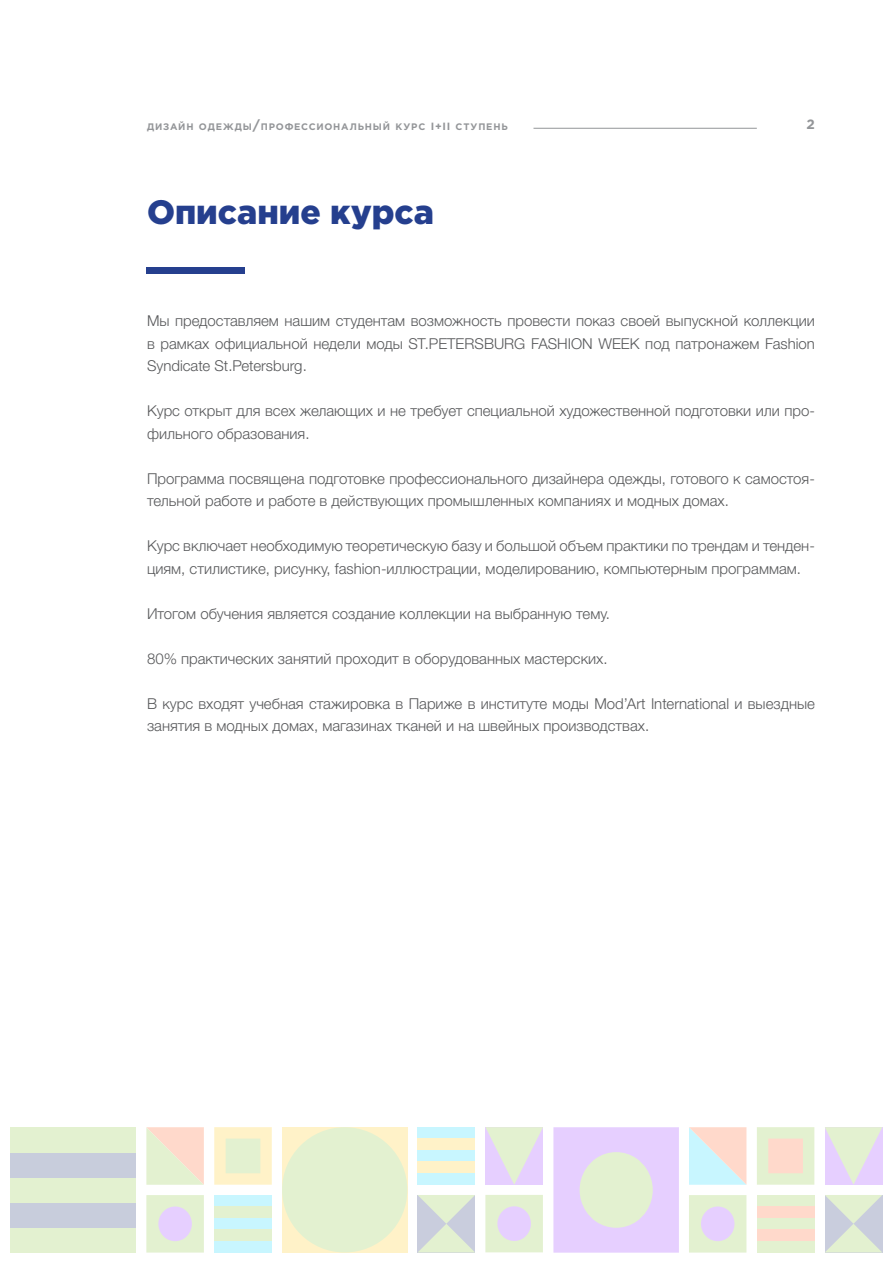
<style>
.page{position:relative;width:893px;height:1263px;background:#fff}
.page>*{position:absolute;margin:0;border:0;box-sizing:border-box;transform-origin:0 0}
.t1{font:900 33.75px "Gotham Pro";color:#253f8e}
.t2{font:300 15px/22.5px "Helvetica Neue LTW1 G";color:#57585a}
.t3{font:700 13.5px "Gotham Pro";color:#939598}
.t4{font:700 9.45px "Gotham Pro";letter-spacing:.085em;color:#939598}
.s1{font-size:13.5px}
.s2{font-size:10.5px}
</style>
<div class="page">
<hr style="left:533px;top:128px;width:224px;height:1px;background:#939598">
<svg style="left:214px;top:1127px;width:58px;height:58px;background:#f4f1cb"></svg>
<svg style="left:757px;top:1127px;width:57px;height:58px;background:#ede8ce"></svg>
<svg style="left:553px;top:1127px;width:126px;height:126px;background:#e5d9f2"></svg>
<svg style="left:146px;top:1195px;width:58px;height:57px;background:#e4e7dd"></svg>
<svg style="left:689px;top:1195px;width:57px;height:57px;background:#e3e7dd"></svg>
<svg style="left:485px;top:1195px;width:58px;height:57px;background:#e4e7dd"></svg>
<svg style="left:485px;top:1127px;width:58px;height:58px;background:#e4dfe7"></svg>
<svg style="left:825px;top:1127px;width:57px;height:58px;background:#e4e0e7"></svg>
<div style="left:214px;top:1195px;width:58px;height:11px;background:#c8f6ff"></div>
<div style="left:214px;top:1206px;width:58px;height:12px;background:#e3f1d0"></div>
<div style="left:214px;top:1218px;width:58px;height:11px;background:#c8f6ff"></div>
<div style="left:214px;top:1229px;width:58px;height:12px;background:#e3f1d0"></div>
<div style="left:214px;top:1241px;width:58px;height:12px;background:#c8f6ff"></div>
<div style="left:757px;top:1195px;width:57px;height:11px;background:#e3f1d0"></div>
<div style="left:757px;top:1206px;width:57px;height:12px;background:#ffd9cb"></div>
<div style="left:757px;top:1218px;width:57px;height:11px;background:#e3f1d0"></div>
<div style="left:757px;top:1229px;width:57px;height:12px;background:#ffd9cb"></div>
<div style="left:757px;top:1241px;width:57px;height:12px;background:#e3f1d0"></div>
<div style="left:418px;top:1127px;width:57px;height:12px;background:#c8f6ff"></div>
<div style="left:418px;top:1139px;width:57px;height:11px;background:#fff2c8"></div>
<div style="left:418px;top:1150px;width:57px;height:12px;background:#c8f6ff"></div>
<div style="left:418px;top:1161px;width:57px;height:12px;background:#fff2c8"></div>
<div style="left:418px;top:1173px;width:57px;height:12px;background:#c8f6ff"></div>
<div style="left:11px;top:1227px;width:125px;height:25px;background:#e3f1d0"></div>
<div style="left:11px;top:1202px;width:125px;height:25px;background:#c8cddc"></div>
<div style="left:11px;top:1177px;width:125px;height:25px;background:#e3f1d0"></div>
<div style="left:11px;top:1152px;width:125px;height:25px;background:#c8cddc"></div>
<div style="left:11px;top:1127px;width:125px;height:25px;background:#e3f1d0"></div>
<svg style="left:418px;top:1195px;width:57px;height:57px;background:#d6ded6"></svg>
<svg style="left:825px;top:1195px;width:57px;height:57px;background:#d6dfd6"></svg>
<svg style="left:146px;top:1127px;width:58px;height:58px;background:#f1e5ce"></svg>
<svg style="left:689px;top:1127px;width:57px;height:58px;background:#e3e7e5"></svg>
<div style="left:282px;top:1127px;width:125px;height:125px;background:#fff2c8"></div>
<div style="left:282px;top:1127px;width:125px;height:125px;background:#e3f1d0;border-radius:50%"></div>
<div style="left:146px;top:267px;width:98px;height:7px;background:#253f8e"></div>
<p class="t4" style="left:147px;top:121px;width:362px">дизайн одежды<span class="s1">/</span>профессиональный курс <span class="s2">I+II</span> ступень</p>
<p class="t3" style="left:807px;top:116px;width:10px">2</p>
<h1 class="t1" style="left:147px;top:193px;width:289px">Описание курса</h1>
<p class="t2" style="left:147px;top:310px;width:669px;text-align:justify">Мы предоставляем нашим студентам возможность провести показ своей выпускной коллекции в рамках официальной недели моды ST.PETERSBURG FASHION WEEK под патронажем Fashion Syndicate St.Petersburg.</p>
<p class="t2" style="left:147px;top:400px;width:669px">Курс открыт для всех желающих и не требует специальной художественной подготовки или про&shy;фильного образования.</p>
<p class="t2" style="left:147px;top:467px;width:669px">Программа посвящена подготовке профессионального дизайнера одежды, готового к самостоя&shy;тельной работе и работе в действующих промышленных компаниях и модных домах.</p>
<p class="t2" style="left:147px;top:535px;width:669px">Курс включает необходимую теоретическую базу и большой объем практики по трендам и тенден&shy;циям, стилистике, рисунку, fashion-иллюстрации, моделированию, компьютерным программам.</p>
<p class="t2" style="left:147px;top:602px;width:465px">Итогом обучения является создание коллекции на выбранную тему.</p>
<p class="t2" style="left:147px;top:647px;width:462px">80% практических занятий проходит в оборудованных мастерских.</p>
<p class="t2" style="left:147px;top:692px;width:669px">В курс входят учебная стажировка в Париже в институте моды Mod’Art International и выездные занятия в модных домах, магазинах тканей и на швейных производствах.</p>
</div>
